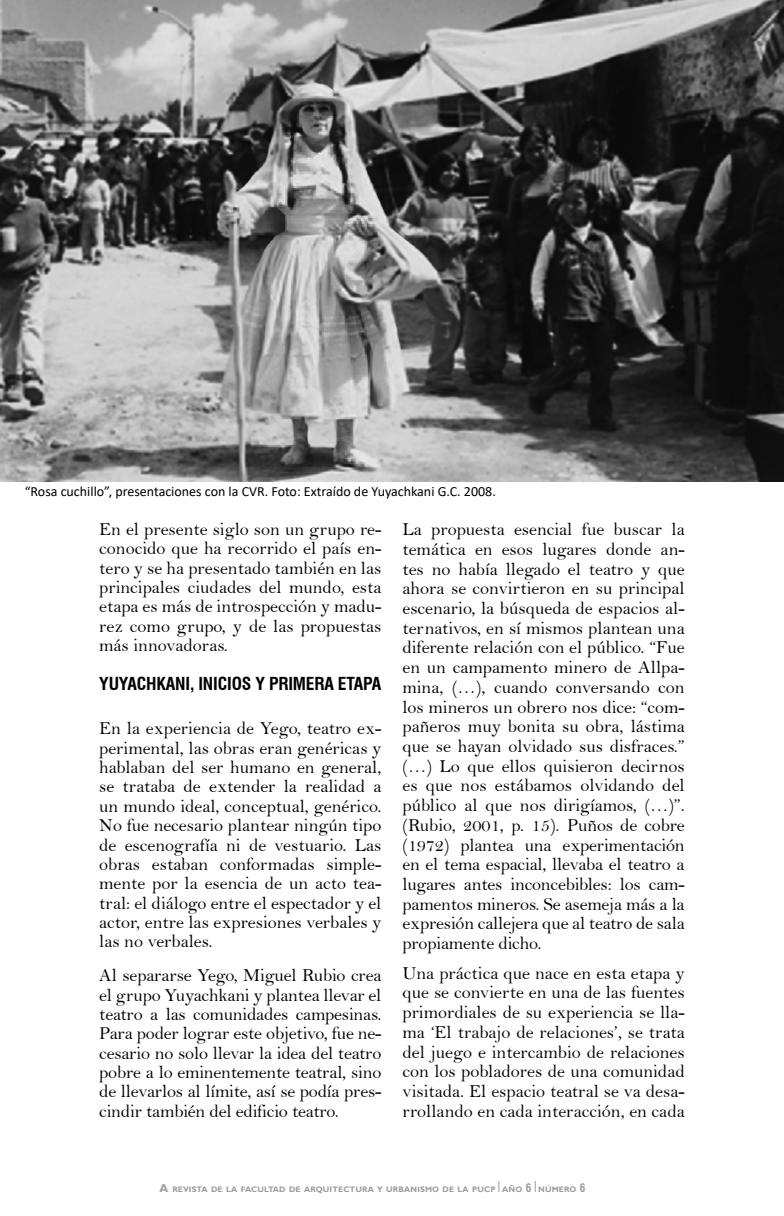
<style>
.page{position:relative;width:784px;height:1216px;background:#fff}
.page>*{position:absolute;margin:0;border:0;box-sizing:border-box;transform-origin:0 0}
.t1{font:18.38px/19.8px "Bell";color:#000;text-align:justify}
.t2{font:700 condensed 17.5px "Swiss 721 BT";letter-spacing:-.01em;color:#000}
.t3{font:14px "Calibri";color:#000}
.t4{font:700 8.05px "Gill Sans";letter-spacing:.015em;color:#9d9d9c}
.s1{font-size:11.38px}
.s2{font-family:"Swiss 721 BT";font-stretch:condensed;font-size:11.38px}
</style>
<div class="page">
<img style="left:0;top:0;width:784px;height:481px">
<p class="t3" style="left:25px;top:481px;width:472px">“Rosa cuchillo”, presentaciones con la CVR. Foto: Extraído de Yuyachkani G.C. 2008.</p>
<p class="t1" style="left:99px;top:519px;width:284px;line-height:19.2px">En el presente siglo son un grupo re&shy;conocido que ha recorrido el país en&shy;tero y se ha presentado también en las principales ciudades del mundo, esta etapa es más de introspección y madu&shy;rez como grupo, y de las propuestas más innovadoras.</p>
<p class="t2" style="left:99px;top:673px;width:283px">YUYACHKANI, INICIOS Y PRIMERA ETAPA</p>
<p class="t1" style="left:99px;top:719px;width:284px;line-height:19.2px">En la experiencia de Yego, teatro ex&shy;perimental, las obras eran genéricas y hablaban del ser humano en general, se trataba de extender la realidad a un mundo ideal, conceptual, genérico.<br>No fue necesario plantear ningún tipo de escenografía ni de vestuario. Las obras estaban conformadas simple&shy;mente por la esencia de un acto tea&shy;tral: el diálogo entre el espectador y el actor, entre las expresiones verbales y las no verbales.</p>
<p class="t1" style="left:99px;top:965px;width:284px;line-height:19.2px">Al separarse Yego, Miguel Rubio crea el grupo Yuyachkani y plantea llevar el teatro a las comunidades campesinas.<br>Para poder lograr este objetivo, fue ne&shy;cesario no solo llevar la idea del teatro pobre a lo eminentemente teatral, sino de llevarlos al límite, así se podía pres&shy;cindir también del edificio teatro.</p>
<p class="t1" style="left:402px;top:519px;width:284px">La propuesta esencial fue buscar la temática en esos lugares donde an&shy;tes no había llegado el teatro y que ahora se convirtieron en su principal escenario, la búsqueda de espacios al&shy;ternativos, en sí mismos plantean una diferente relación con el público. “Fue en un campamento minero de Allpa&shy;mina, (…), cuando conversando con los mineros un obrero nos dice: “com&shy;pañeros muy bonita su obra, lástima que se hayan olvidado sus disfraces.” (…) Lo que ellos quisieron decirnos es que nos estábamos olvidando del público al que nos dirigíamos, (…)”. (Rubio, 2001, p. 15). Puños de cobre (1972) plantea una experimentación en el tema espacial, llevaba el teatro a lugares antes inconcebibles: los cam&shy;pamentos mineros. Se asemeja más a la expresión callejera que al teatro de sala propiamente dicho.</p>
<p class="t1" style="left:402px;top:962px;width:284px">Una práctica que nace en esta etapa y que se convierte en una de las fuentes primordiales de su experiencia se lla&shy;ma ‘El trabajo de relaciones’, se trata del juego e intercambio de relaciones con los pobladores de una comunidad visitada. El espacio teatral se va desa&shy;rrollando en cada interacción, en cada</p>
<p class="t4" style="left:160px;top:1184px;width:427px"><span class="s1">A</span> REVISTA DE LA FACULTAD DE ARQUITECTURA Y URBANISMO DE LA PUCP AÑO <span class="s2">6</span> NÚMERO <span class="s2">6</span></p>
</div>
